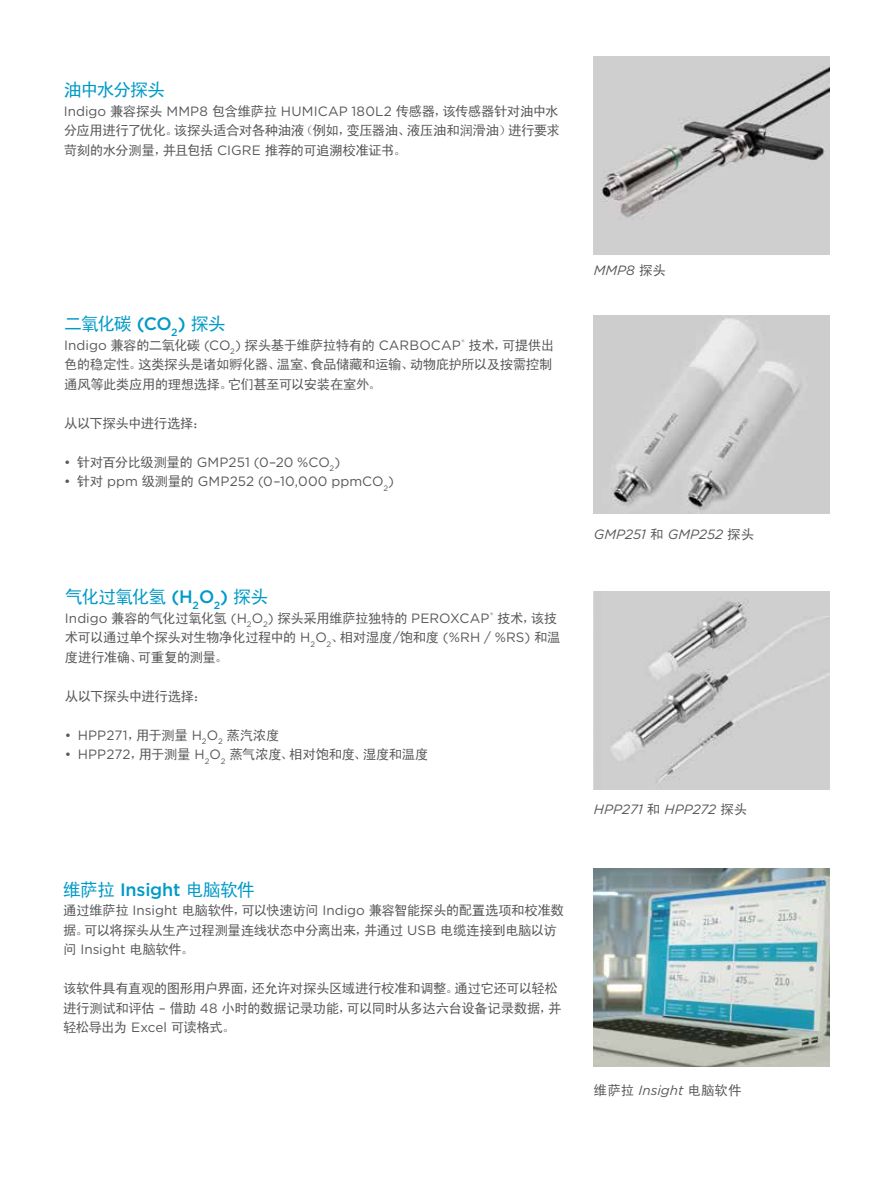
<style>
.page{position:relative;width:893px;height:1191px;background:#fff}
.page>*{position:absolute;margin:0;border:0;box-sizing:border-box;transform-origin:0 0}
.t1{font:18px "Sim Hei";letter-spacing:-.065em;color:#009ac7}
.t2{font:13.5px/19.5px "Sim Hei";letter-spacing:-.04em;color:#58595b}
.t3{font:13.5px "Gotham";letter-spacing:.01em;color:#58595b}
.t4{font:italic 13.5px "Gotham";color:#58595b}
.s1{font-family:"Sim Hei"}
.s2{font-family:"Gotham"}
.s3{font-family:"Gotham";font-weight:500}
.s4{font-family:"Sim Hei";font-style:normal}
.s5{font-family:"Gotham";font-style:italic}
</style>
<div class="page">
<img style="left:594px;top:56px;width:235px;height:198px">
<img style="left:594px;top:316px;width:235px;height:198px">
<img style="left:594px;top:592px;width:235px;height:198px">
<img style="left:594px;top:869px;width:235px;height:198px">
<h1 class="t1" style="left:64px;top:81px;width:103px">油中水分探头</h1>
<p class="t3" style="left:64px;top:102px;width:496px">Indigo <span class="s1">兼容探头</span> MMP8 <span class="s1">包含维萨拉</span> HUMICAP 180L2 <span class="s1">传感器，该传感器针对油中水</span></p>
<p class="t2" style="left:64px;top:120px;width:498px">分应用进行了优化。该探头适合对各种油液（例如，变压器油、液压油和润滑油）进行要求苛刻的水分测量，并且包括 <span class="s2">CIGRE</span> 推荐的可追溯校准证书。</p>
<h1 class="t1" style="left:64px;top:315px;width:163px">二氧化碳 <span class="s3">(CO</span><sub>2</sub><span class="s3">)</span> 探头</h1>
<p class="t2" style="left:64px;top:335px;width:491px;text-align:justify"><span class="s2">Indigo</span> 兼容的二氧化碳 <span class="s2">(CO</span><sub>2</sub><span class="s2">)</span> 探头基于维萨拉特有的 <span class="s2">CARBOCAP</span><sup>®</sup> 技术，可提供出色的稳定性。这类探头是诸如孵化器、温室、食品储藏和运输、动物庇护所以及按需控制通风等此类应用的理想选择。它们甚至可以安装在室外。</p>
<p class="t2" style="left:64px;top:413px;width:144px">从以下探头中进行选择：</p>
<p class="t3" style="left:64px;top:453px;width:277px">• <span class="s1">针对百分比级测量的</span> GMP251 (0–20 %CO<sub>2</sub>)</p>
<p class="t3" style="left:64px;top:473px;width:331px">• <span class="s1">针对</span> ppm <span class="s1">级测量的</span> GMP252 (0–10,000 ppmCO<sub>2</sub>)</p>
<h1 class="t1" style="left:65px;top:588px;width:205px">气化过氧化氢 <span class="s3">(H</span><sub>2</sub><span class="s3">O</span><sub>2</sub><span class="s3">)</span> 探头</h1>
<p class="t2" style="left:65px;top:608px;width:497px"><span class="s2">Indigo</span> 兼容的气化过氧化氢 <span class="s2">(H</span><sub>2</sub><span class="s2">O</span><sub>2</sub><span class="s2">)</span> 探头采用维萨拉独特的 <span class="s2">PEROXCAP</span><sup>®</sup> 技术，该技术可以通过单个探头对生物净化过程中的 <span class="s2">H</span><sub>2</sub><span class="s2">O</span><sub>2</sub>、相对湿度<span class="s2">/</span>饱和度 <span class="s2">(%RH / %RS)</span> 和温度进行准确、可重复的测量。</p>
<p class="t2" style="left:65px;top:686px;width:144px">从以下探头中进行选择：</p>
<p class="t3" style="left:65px;top:726px;width:216px">• HPP271<span class="s1">，用于测量</span> H<sub>2</sub>O<sub>2</sub> <span class="s1">蒸汽浓度</span></p>
<p class="t2" style="left:65px;top:744px;width:365px"><span class="s2">• HPP272</span>，用于测量 <span class="s2">H</span><sub>2</sub><span class="s2">O</span><sub>2</sub> 蒸气浓度、相对饱和度、湿度和温度</p>
<h1 class="t1" style="left:63px;top:880px;width:193px">维萨拉 <span class="s3">Insight</span> 电脑软件</h1>
<p class="t2" style="left:63px;top:900px;width:503px">通过维萨拉 <span class="s2">Insight</span> 电脑软件，可以快速访问 <span class="s2">Indigo</span> 兼容智能探头的配置选项和校准数据。可以将探头从生产过程测量连线状态中分离出来，并通过 <span class="s2">USB</span> 电缆连接到电脑以访</p>
<p class="t3" style="left:63px;top:941px;width:133px"><span class="s1">问</span> Insight <span class="s1">电脑软件。</span></p>
<p class="t2" style="left:63px;top:978px;width:500px">该软件具有直观的图形用户界面，还允许对探头区域进行校准和调整。通过它还可以轻松进行测试和评估 <span class="s2">–</span> 借助 <span class="s2">48</span> 小时的数据记录功能，可以同时从多达六台设备记录数据，并轻松导出为 <span class="s2">Excel</span> 可读格式。</p>
<p class="t4" style="left:594px;top:261px;width:74px">MMP8 <span class="s4">探头</span></p>
<p class="t4" style="left:594px;top:525px;width:162px">GMP251 <span class="s4">和</span> GMP252 <span class="s4">探头</span></p>
<p class="t4" style="left:594px;top:801px;width:155px">HPP271 <span class="s4">和</span> HPP272 <span class="s4">探头</span></p>
<p class="t2" style="left:594px;top:1080px;width:149px">维萨拉 <span class="s5">Insight</span> 电脑软件</p>
</div>
